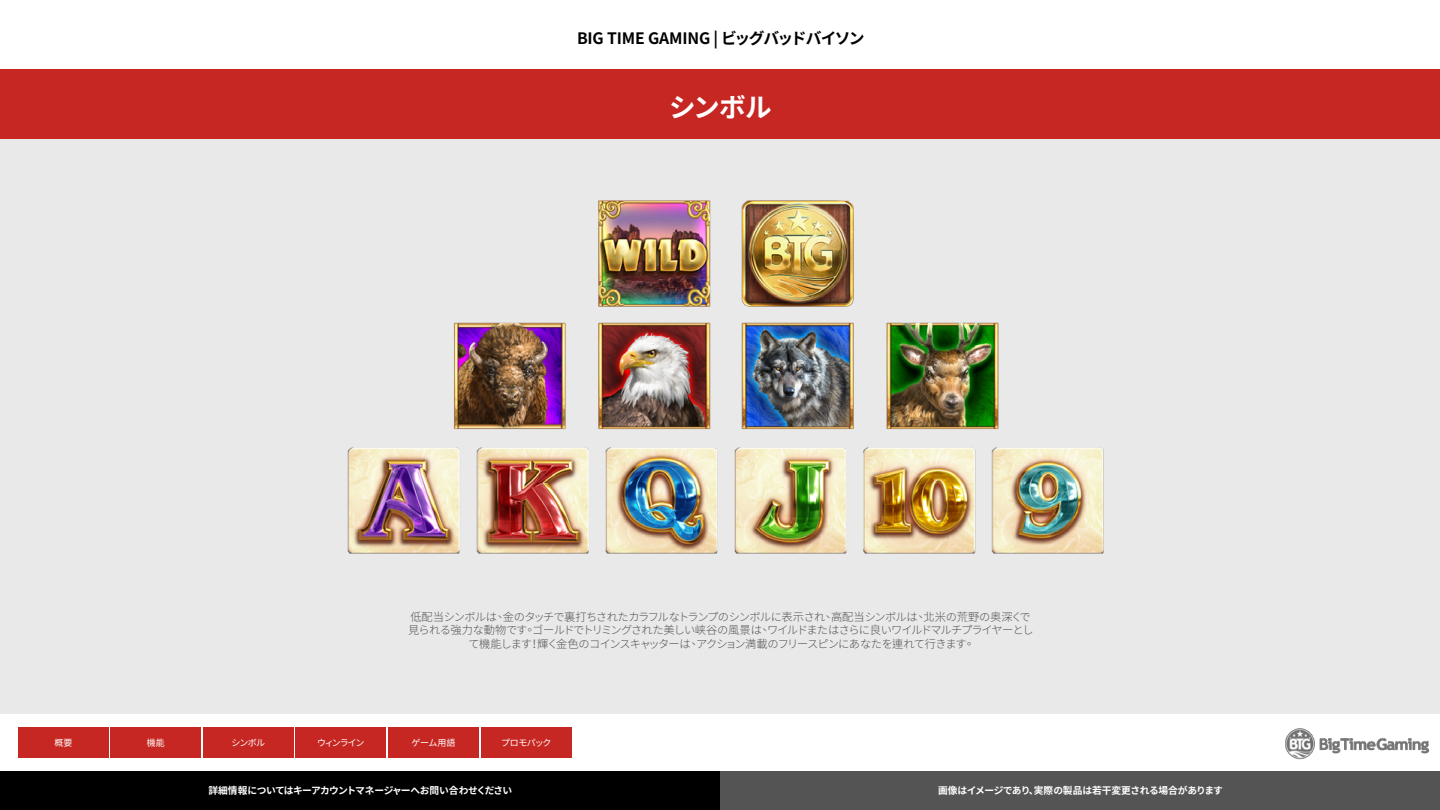
<style>
.page{position:relative;width:1440px;height:810px;background:#fff}
.page>*{position:absolute;margin:0;border:0;box-sizing:border-box;transform-origin:0 0}
.t1{font:700 26.55px "Noto Sans CJ Ktc";color:#fff}
.t2{font:700 15.75px "Noto Sans CJ Ktc";letter-spacing:-.02em;color:#000}
.t3{font:300 11.25px/13.5px "Noto Sans CJ Ktc";letter-spacing:-.065em;color:#545454;text-align:center}
.t4{font:700 9.75px "Noto Sans CJ Ktc";letter-spacing:-.04em;color:#fff}
.t5{font:9px "Noto Sans CJ Ktc";letter-spacing:-.07em;color:#fff}
</style>
<div class="page">
<div style="left:0;top:69px;width:1440px;height:645px;background:#e8e8e8"></div>
<div style="left:0;top:69px;width:1440px;height:69px;background:#c72722"></div>
<img style="left:1285px;top:728px;width:145px;height:32px">
<div style="left:18px;top:728px;width:91px;height:30px;background:#c72722"></div>
<div style="left:111px;top:728px;width:90px;height:30px;background:#c72722"></div>
<div style="left:203px;top:728px;width:90px;height:30px;background:#c72722"></div>
<div style="left:296px;top:728px;width:90px;height:30px;background:#c72722"></div>
<div style="left:388px;top:728px;width:91px;height:30px;background:#c72722"></div>
<div style="left:481px;top:728px;width:90px;height:30px;background:#c72722"></div>
<img style="left:347px;top:200px;width:757px;height:354px">
<div style="left:0;top:771px;width:720px;height:39px;background:#000"></div>
<div style="left:720px;top:771px;width:720px;height:39px;background:#545454"></div>
<h2 class="t2" style="left:577px;top:29px;width:289px">BIG TIME GAMING | ビッグバッドバイソン</h2>
<h1 class="t1" style="left:669px;top:92px;width:104px">シンボル</h1>
<p class="t3" style="left:408px;top:610px;width:627px">低配当シンボルは、金のタッチで裏打ちされたカラフルなトランプのシンボルに表示され、高配当シンボルは、北米の荒野の奥深くで見られる強力な動物です。ゴールドでトリミングされた美しい峡谷の風景は、ワイルドまたはさらに良いワイルドマルチプライヤーとして機能します！輝く金色のコインスキャッターは、アクション満載のフリースピンにあなたを連れて行きます。</p>
<p class="t5" style="left:55px;top:738px;width:19px">概要</p>
<p class="t5" style="left:147px;top:738px;width:19px">機能</p>
<p class="t5" style="left:231px;top:738px;width:35px">シンボル</p>
<p class="t5" style="left:317px;top:738px;width:49px">ウィンライン</p>
<p class="t5" style="left:412px;top:738px;width:45px">ゲーム用語</p>
<p class="t5" style="left:501px;top:738px;width:52px">プロモパック</p>
<p class="t4" style="left:208px;top:785px;width:305px">詳細情報についてはキーアカウントマネージャーへお問い合わせください</p>
<p class="t4" style="left:938px;top:785px;width:286px">画像はイメージであり、実際の製品は若干変更される場合があります</p>
</div>
